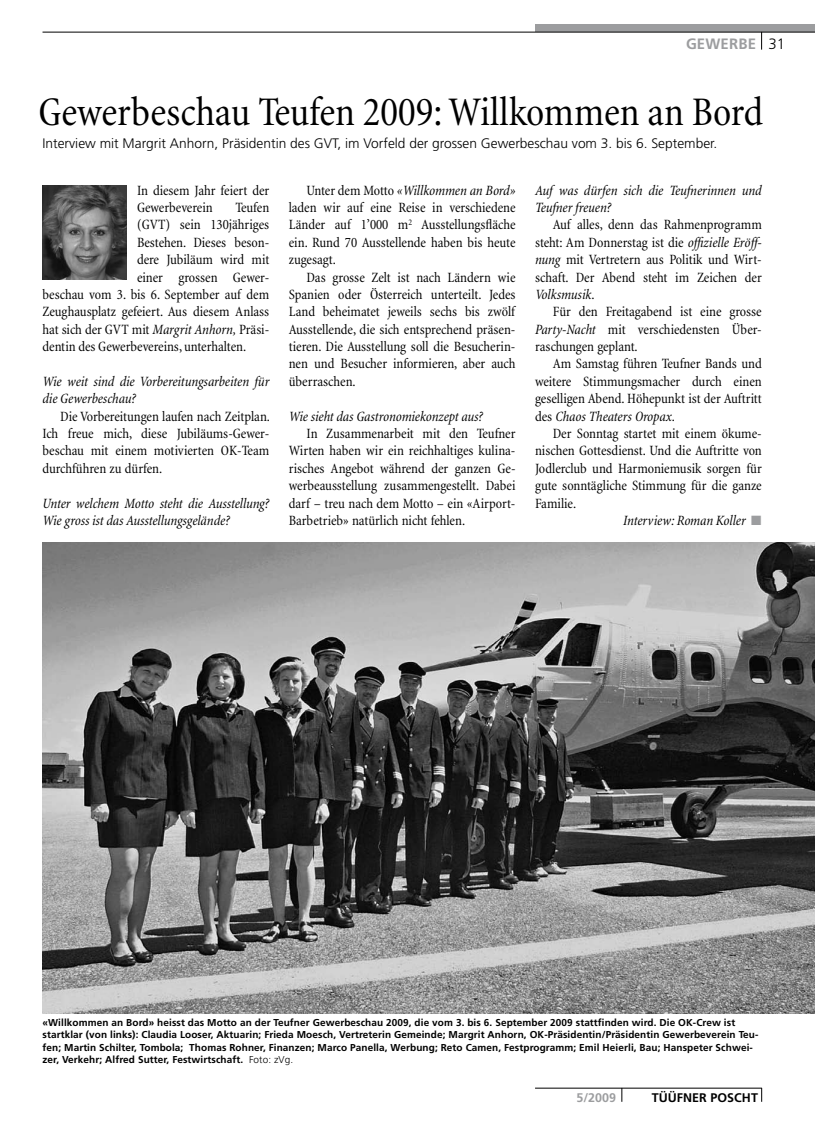
<style>
.page{position:relative;width:815px;height:1134px;background:#fff}
.page>*{position:absolute;margin:0;border:0;box-sizing:border-box;transform-origin:0 0}
.t1{font:condensed 41.25px "Minion";letter-spacing:-.005em;color:#000}
.t2{font:700 15px "Frutiger";letter-spacing:.01em;color:#9c9d9f}
.t3{font:condensed 14.38px/17.4px "Minion";letter-spacing:-.005em;color:#000;text-align:justify}
.t4{font:italic condensed 14.38px/17.4px "Minion";letter-spacing:-.005em;color:#000}
.t5{font:300 13.75px "Frutiger";color:#000}
.t6{font:700 12.5px "Frutiger";letter-spacing:.005em;color:#000}
.t7{font:700 12.5px "Frutiger";color:#9c9d9f}
.t8{font:700 10px/12.5px "Frutiger";letter-spacing:.01em;color:#000}
.s1{font-weight:300;color:#000}
.s2{font-style:italic}
.s3{color:#9c9d9f}
.s4{font-weight:300}
</style>
<div class="page">
<div style="left:535px;top:25px;width:280px;height:7px;background:#9c9d9f"></div>
<hr style="left:43px;top:32px;width:772px;height:1px;background:#000">
<svg style="left:761px;top:33px;width:1px;height:17px"></svg>
<hr style="left:535px;top:1088px;width:227px;height:1px;background:#000">
<svg style="left:761px;top:1088px;width:1px;height:14px"></svg>
<svg style="left:622px;top:1088px;width:1px;height:14px"></svg>
<img style="left:43px;top:185px;width:83px;height:94px">
<img style="left:43px;top:542px;width:772px;height:471px">
<p class="t2" style="left:686px;top:35px;width:101px">GEWERBE <span class="s1">31</span></p>
<h1 class="t1" style="left:39px;top:90px;width:726px">Gewerbeschau Teufen 2009: Willkommen an Bord</h1>
<p class="t5" style="left:42px;top:136px;width:676px">Interview mit Margrit Anhorn, Präsidentin des GVT, im Vorfeld der grossen Gewerbeschau vom 3. bis 6. September.</p>
<p class="t3" style="left:137px;top:182px;width:134px">In diesem Jahr feiert der<br>Gewerbeverein</p>
<p class="t3" style="left:289px;top:182px;width:228px;text-indent:18px">Unter dem Motto <span class="s2">«Willkommen an Bord» </span>laden wir auf eine Reise in verschiedene Länder auf 1’000 m<sup>2</sup> Ausstellungsfläche ein. Rund 70 Ausstellende haben bis heute zugesagt.</p>
<p class="t3" style="left:289px;top:269px;width:228px;text-indent:18px">Das grosse Zelt ist nach Ländern wie Spanien oder Österreich unterteilt. Jedes Land beheimatet jeweils sechs bis zwölf Ausstellende, die sich entsprechend präsen&shy;tieren. Die Ausstellung soll die Besucherin&shy;nen und Besucher informieren, aber auch überraschen.</p>
<p class="t4" style="left:289px;top:408px;width:196px">Wie sieht das Gastronomiekonzept aus?</p>
<p class="t3" style="left:289px;top:425px;width:228px;text-indent:18px">In Zusammenarbeit mit den Teufner Wirten haben wir ein reichhaltiges kulina&shy;risches Angebot während der ganzen Ge&shy;werbeausstellung zusammengestellt. Dabei darf – treu nach dem Motto – ein «Airport-Barbetrieb» natürlich nicht fehlen.</p>
<p class="t4" style="left:535px;top:182px;width:228px">Auf was dürfen sich die Teufnerinnen und<br>Teufner freuen?</p>
<p class="t3" style="left:535px;top:217px;width:228px;text-indent:18px">Auf alles, denn das Rahmenprogramm steht: Am Donnerstag ist die <span class="s2">offizielle Eröff&shy;nung</span> mit Vertretern aus Politik und Wirt&shy;schaft. Der Abend steht im Zeichen der <span class="s2">Volksmusik</span>.</p>
<p class="t3" style="left:535px;top:303px;width:228px;text-indent:18px">Für den Freitagabend ist eine grosse <span class="s2">Party-Nacht</span> mit verschiedensten Über&shy;raschungen geplant.</p>
<p class="t3" style="left:535px;top:356px;width:228px;text-indent:18px">Am Samstag führen Teufner Bands und weitere Stimmungsmacher durch einen geselligen Abend. Höhepunkt ist der Auftritt des <span class="s2">Chaos Theaters Oropax</span>.</p>
<p class="t3" style="left:553px;top:425px;width:211px">Der Sonntag startet mit einem ökume-</p>
<p class="t3" style="left:535px;top:442px;width:228px">nischen Gottesdienst. Und die Auftritte von</p>
<p class="t3" style="left:535px;top:460px;width:228px">Jodlerclub und Harmoniemusik sorgen für</p>
<p class="t3" style="left:535px;top:477px;width:228px">gute sonntägliche Stimmung für die ganze</p>
<p class="t3" style="left:535px;top:495px;width:43px">Familie.</p>
<p class="t4" style="left:623px;top:512px;width:140px">Interview: Roman Koller <span class="s3">■</span></p>
<p class="t3" style="left:236px;top:199px;width:35px">Teufen</p>
<p class="t3" style="left:137px;top:217px;width:134px">(GVT) sein 130jähriges</p>
<p class="t3" style="left:137px;top:234px;width:134px">Bestehen. Dieses beson-</p>
<p class="t3" style="left:137px;top:251px;width:134px">dere Jubiläum wird mit</p>
<p class="t3" style="left:137px;top:269px;width:134px">einer grossen Gewer-</p>
<p class="t3" style="left:43px;top:286px;width:228px">beschau vom 3. bis 6. September auf dem</p>
<p class="t3" style="left:43px;top:303px;width:228px">Zeughausplatz gefeiert. Aus diesem Anlass</p>
<p class="t3" style="left:43px;top:321px;width:228px">hat sich der GVT mit <span class="s2">Margrit Anhorn,</span> Präsi-</p>
<p class="t3" style="left:43px;top:338px;width:205px">dentin des Gewerbevereins, unterhalten.</p>
<p class="t4" style="left:43px;top:373px;width:228px">Wie weit sind die Vorbereitungsarbeiten für die Gewerbeschau?</p>
<p class="t3" style="left:43px;top:408px;width:229px;text-indent:18px">Die Vorbereitungen laufen nach Zeitplan.<br>Ich freue mich, diese Jubiläums-Gewer&shy;beschau mit einem motivierten OK-Team durchführen zu dürfen.</p>
<p class="t4" style="left:43px;top:495px;width:228px">Unter welchem Motto steht die Ausstellung?<br>Wie gross ist das Ausstellungsgelände?</p>
<p class="t8" style="left:43px;top:1016px;width:717px">«Willkommen an Bord» heisst das Motto an der Teufner Gewerbeschau 2009, die vom 3. bis 6. September 2009 stattfinden wird. Die OK-Crew ist startklar (von links): Claudia Looser, Aktuarin; Frieda Moesch, Vertreterin Gemeinde; Margrit Anhorn, OK-Präsidentin/Präsidentin Gewerbeverein Teu&shy;fen; Martin Schilter, Tombola; Thomas Rohner, Finanzen; Marco Panella, Werbung; Reto Camen, Festprogramm; Emil Heierli, Bau; Hanspeter Schwei&shy;zer, Verkehr; Alfred Sutter, Festwirtschaft. <span class="s4">Foto: zVg.</span></p>
<p class="t7" style="left:576px;top:1090px;width:41px">5/2009</p>
<p class="t6" style="left:652px;top:1090px;width:108px">TÜÜFNER POSCHT</p>
</div>
